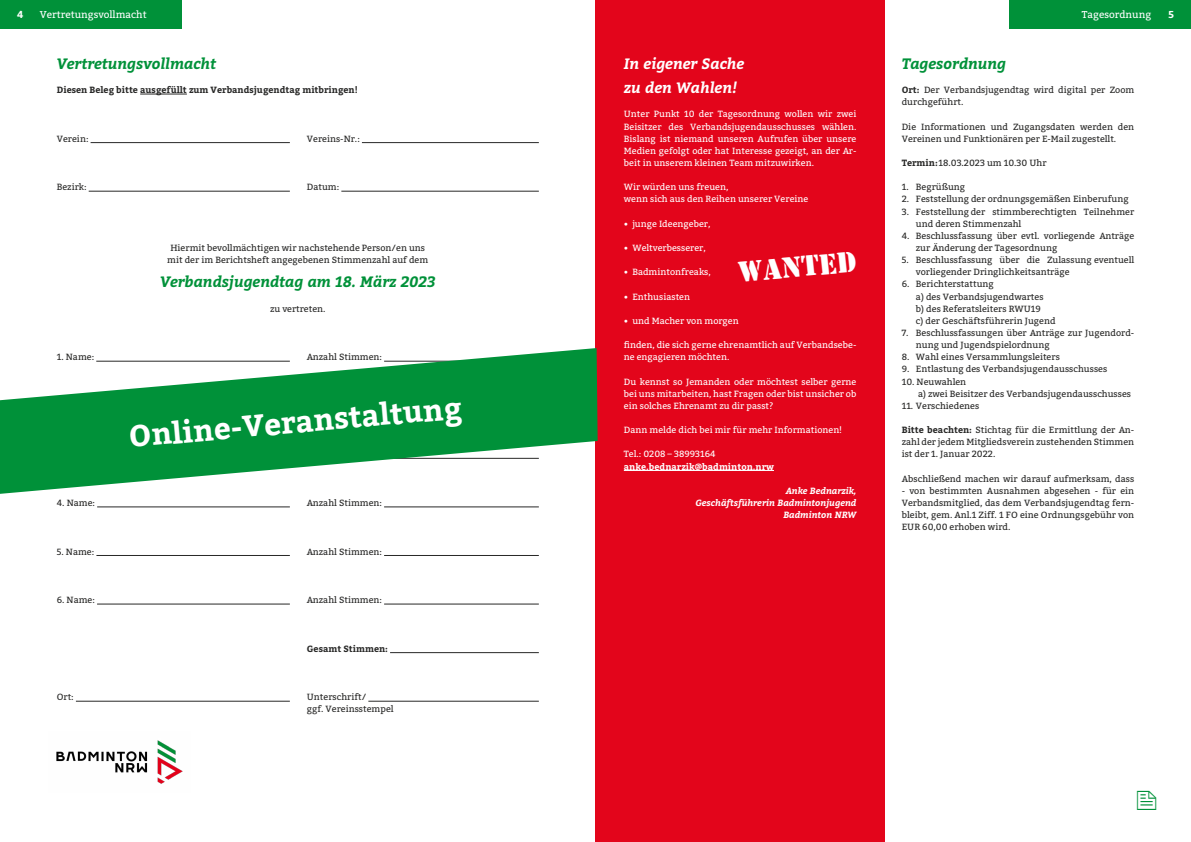
<style>
.page{position:relative;width:1191px;height:842px;background:#fff}
.page>*{position:absolute;margin:0;border:0;box-sizing:border-box;transform-origin:0 0}
.t1{font:700 30px "Bitter";color:#fff}
.t2{font:30px "Stencil";color:#fff}
.t3{font:italic 700 15px "Bitter";color:#009139}
.t4{font:italic 700 15px/24.3px "Bitter";color:#fff}
.t5{font:10px "Bitter";color:#fff}
.t6{font:700 10px "Bitter";color:#fff}
.t7{font:9px/12.1px "Bitter";color:#282827}
.t8{font:9px/12.1px "Bitter";color:#fff;text-align:justify}
.t9{font:700 9px "Bitter";color:#282827}
.t10{font:italic 700 9px/12.1px "Bitter";color:#fff;text-align:right}
.t11{font:700 9px "Bitter";color:#fff}
.s1{font-weight:700}
</style>
<div class="page">
<div style="left:595px;top:0;width:289px;height:842px;background:#e3051b"></div>
<hr style="left:140px;top:94px;width:47px;height:1px;background:#282827">
<hr style="left:91px;top:142px;width:199px;height:1px;background:#282827">
<hr style="left:362px;top:142px;width:177px;height:1px;background:#282827">
<hr style="left:89px;top:191px;width:201px;height:1px;background:#282827">
<hr style="left:341px;top:191px;width:198px;height:1px;background:#282827">
<hr style="left:97px;top:506px;width:193px;height:1px;background:#282827">
<hr style="left:384px;top:506px;width:155px;height:1px;background:#282827">
<hr style="left:96px;top:555px;width:194px;height:1px;background:#282827">
<hr style="left:384px;top:555px;width:155px;height:1px;background:#282827">
<hr style="left:97px;top:603px;width:193px;height:1px;background:#282827">
<hr style="left:384px;top:603px;width:155px;height:1px;background:#282827">
<hr style="left:390px;top:652px;width:149px;height:1px;background:#282827">
<hr style="left:76px;top:701px;width:214px;height:1px;background:#282827">
<hr style="left:368px;top:701px;width:171px;height:1px;background:#282827">
<hr style="left:624px;top:470px;width:150px;height:1px;background:#fff">
<div style="left:1009px;top:0;width:182px;height:28px;background:#009139"></div>
<div style="left:0;top:0;width:181px;height:28px;background:#009139"></div>
<svg style="left:0;top:348px;width:597px;height:146px;fill:#009139"></svg>
<img style="left:56px;top:740px;width:127px;height:44px">
<p class="t5" style="left:40px;top:8px;width:108px">Vertretungsvollmacht</p>
<p class="t5" style="left:1022px;top:8px;width:131px">Hier steht der Rubrikname</p>
<p class="t5" style="left:1081px;top:8px;width:71px">Tagesordnung</p>
<p class="t6" style="left:1168px;top:8px;width:7px">5</p>
<p class="t6" style="left:17px;top:8px;width:8px">4</p>
<p class="t5" style="left:40px;top:8px;width:131px">Hier steht der Rubrikname</p>
<h2 class="t3" style="left:57px;top:54px;width:161px">Vertretungsvollmacht</h2>
<p class="t9" style="left:57px;top:84px;width:302px">Diesen Beleg bitte ausgefüllt zum Verbandsjugendtag mitbringen!</p>
<p class="t7" style="left:57px;top:133px;width:33px">Verein:</p>
<p class="t7" style="left:307px;top:133px;width:54px">Vereins-Nr.:</p>
<p class="t7" style="left:57px;top:181px;width:31px">Bezirk:</p>
<p class="t7" style="left:307px;top:181px;width:34px">Datum:</p>
<p class="t7" style="left:167px;top:242px;width:262px;text-align:center">Hiermit bevollmächtigen wir nachstehende Person/en uns mit der im Berichtsheft angegebenen Stimmenzahl auf dem</p>
<h2 class="t3" style="left:160px;top:272px;width:277px">Verbandsjugendtag am 18. März 2023</h2>
<p class="t7" style="left:270px;top:303px;width:57px">zu vertreten.</p>
<p class="t7" style="left:57px;top:351px;width:39px">1. Name:</p>
<p class="t7" style="left:307px;top:351px;width:77px">Anzahl Stimmen:</p>
<h1 class="t1" style="left:127px;top:417px;width:335px;rotate:-5deg">Online-Veranstaltung</h1>
<p class="t7" style="left:57px;top:497px;width:40px">4. Name:</p>
<p class="t7" style="left:307px;top:497px;width:77px">Anzahl Stimmen:</p>
<p class="t7" style="left:57px;top:545px;width:39px">5. Name:</p>
<p class="t7" style="left:307px;top:545px;width:77px">Anzahl Stimmen:</p>
<p class="t7" style="left:57px;top:594px;width:40px">6. Name:</p>
<p class="t7" style="left:307px;top:594px;width:77px">Anzahl Stimmen:</p>
<p class="t9" style="left:307px;top:643px;width:83px">Gesamt Stimmen:</p>
<p class="t7" style="left:57px;top:691px;width:19px">Ort:</p>
<p class="t7" style="left:307px;top:691px;width:88px">Unterschrift/<br>ggf. Vereinsstempel</p>
<h2 class="t4" style="left:624px;top:52px;width:122px">In eigener Sache zu den Wahlen!</h2>
<p class="t8" style="left:624px;top:108px;width:234px">Unter Punkt 10 der Tagesordnung wollen wir zwei Beisitzer des Verbandsjugendausschusses wählen.<br>Bislang ist niemand unseren Aufrufen über unsere Medien gefolgt oder hat Interesse gezeigt, an der Ar&shy;beit in unserem kleinen Team mitzuwirken.</p>
<p class="t8" style="left:624px;top:181px;width:186px">Wir würden uns freuen,<br>wenn sich aus den Reihen unserer Vereine</p>
<p class="t8" style="left:624px;top:218px;width:88px">• junge Ideengeber,</p>
<p class="t8" style="left:624px;top:242px;width:83px">• Weltverbesserer,</p>
<p class="t8" style="left:624px;top:266px;width:88px">• Badmintonfreaks,</p>
<p class="t8" style="left:624px;top:290px;width:68px">• Enthusiasten</p>
<p class="t8" style="left:624px;top:315px;width:116px">• und Macher von morgen</p>
<p class="t8" style="left:624px;top:339px;width:234px">finden, die sich gerne ehrenamtlich auf Verbandsebe&shy;ne engagieren möchten.</p>
<p class="t8" style="left:624px;top:375px;width:234px">Du kennst so Jemanden oder möchtest selber gerne bei uns mitarbeiten, hast Fragen oder bist unsicher ob ein solches Ehrenamt zu dir passt?</p>
<p class="t8" style="left:624px;top:424px;width:220px">Dann melde dich bei mir für mehr Informationen!</p>
<p class="t8" style="left:624px;top:448px;width:93px">Tel.: 0208 – 38993164</p>
<p class="t11" style="left:624px;top:460px;width:152px">anke.bednarzik@badminton.nrw</p>
<p class="t10" style="left:695px;top:485px;width:162px">Anke Bednarzik,<br>Geschäftsführerin Badmintonjugend<br>Badminton NRW</p>
<h1 class="t2" style="left:737px;top:255px;width:120px;rotate:-5deg">WANTED</h1>
<h2 class="t3" style="left:901px;top:54px;width:106px">Tagesordnung</h2>
<p class="t7" style="left:901px;top:84px;width:234px"><span class="s1">Ort:</span> Der Verbandsjugendtag wird digital per Zoom durchgeführt.</p>
<p class="t7" style="left:901px;top:120px;width:234px">Die Informationen und Zugangsdaten werden den<br>Vereinen und Funktionären per E-Mail zugestellt.</p>
<p class="t7" style="left:901px;top:157px;width:146px"><span class="s1">Termin:</span>18.03.2023 um 10.30 Uhr</p>
<p class="t7" style="left:901px;top:181px;width:65px">1. Begrüßung</p>
<p class="t7" style="left:901px;top:193px;width:228px">2. Feststellung der ordnungsgemäßen Einberufung</p>
<p class="t7" style="left:916px;top:205px;width:220px;text-indent:-14px">3. Feststellung der stimmberechtigten Teilnehmer und deren Stimmenzahl</p>
<p class="t7" style="left:916px;top:230px;width:220px;text-indent:-14px">4. Beschlussfassung über evtl. vorliegende Anträge zur Änderung der Tagesordnung</p>
<p class="t7" style="left:916px;top:254px;width:220px;text-indent:-14px">5. Beschlussfassung über die Zulassung eventuell vorliegender Dringlichkeitsanträge</p>
<p class="t7" style="left:916px;top:278px;width:141px;text-indent:-14px">6. Berichterstattung<br>a) des Verbandsjugendwartes<br>b) des Referatsleiters RWU19<br>c) der Geschäftsführerin Jugend</p>
<p class="t7" style="left:916px;top:327px;width:220px;text-indent:-14px">7. Beschlussfassungen über Anträge zur Jugendord&shy;nung und Jugendspielordnung</p>
<p class="t7" style="left:901px;top:351px;width:160px">8. Wahl eines Versammlungsleiters</p>
<p class="t7" style="left:901px;top:363px;width:207px">9. Entlastung des Verbandsjugendausschusses</p>
<p class="t7" style="left:918px;top:375px;width:215px;text-indent:-16px">10. Neuwahlen<br>a) zwei Beisitzer des Verbandsjugendausschusses</p>
<p class="t7" style="left:901px;top:400px;width:79px">11. Verschiedenes</p>
<p class="t7" style="left:901px;top:424px;width:234px;text-align:justify"><span class="s1">Bitte beachten:</span> Stichtag für die Ermittlung der An&shy;zahl der jedem Mitgliedsverein zustehenden Stimmen ist der 1. Januar 2022.</p>
<p class="t7" style="left:901px;top:473px;width:234px">Abschließend machen wir darauf aufmerksam, dass</p>
<p class="t7" style="left:901px;top:485px;width:234px;text-align:justify">- von bestimmten Ausnahmen abgesehen - für ein Verbandsmitglied, das dem Verbandsjugendtag fern&shy;bleibt, gem. Anl.1 Ziff. 1 FO eine Ordnungsgebühr von EUR 60,00 erhoben wird.</p>
</div>
